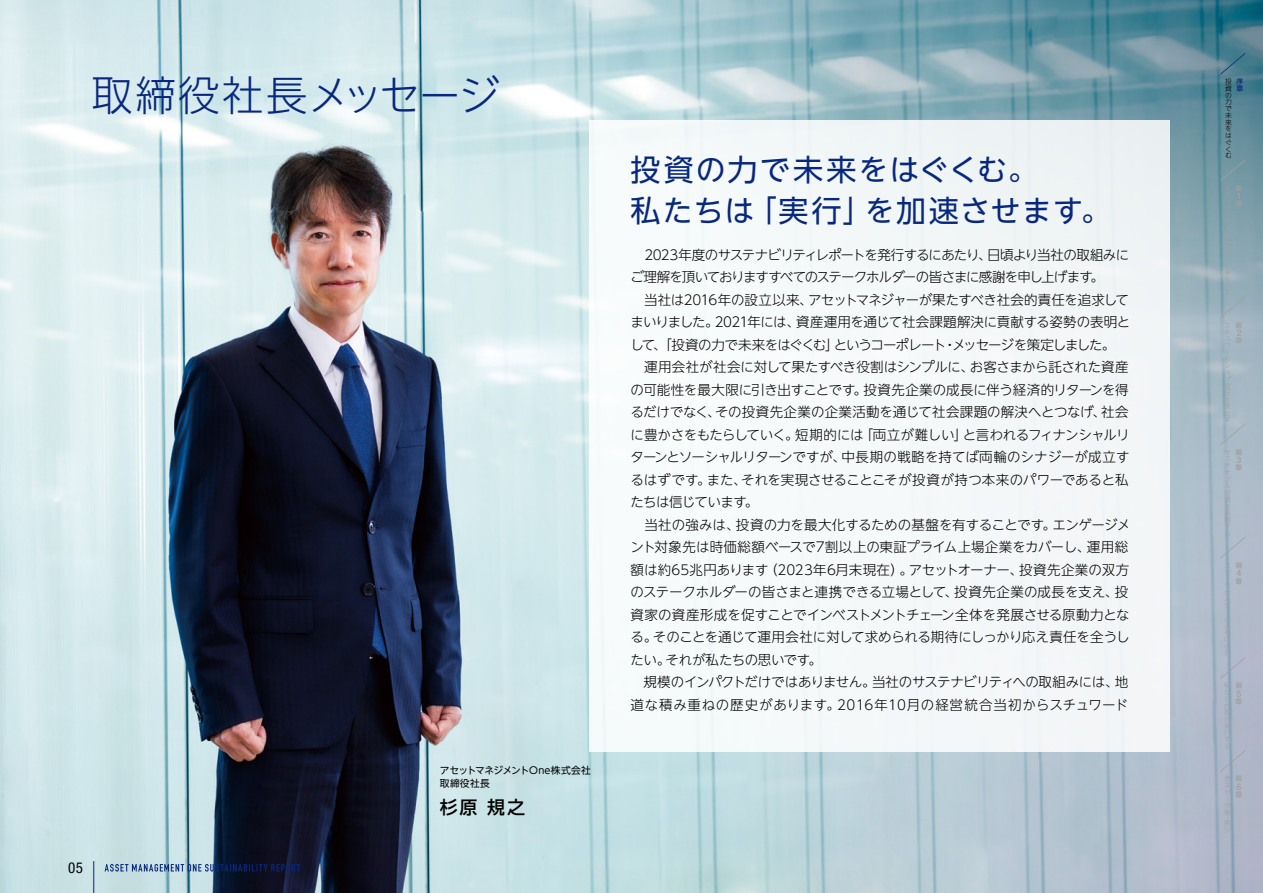
<style>
.page{position:relative;width:1263px;height:893px;background:#fff}
.page>*{position:absolute;margin:0;border:0;box-sizing:border-box;transform-origin:0 0}
.t1{font:300 41.4px "UD Shin Go NT Pr 6 N";letter-spacing:.01em;color:#08287e}
.t2{font:30px/40.5px "UD Shin Go NT Pr 6 N";letter-spacing:.05em;color:#08287e}
.t3{font:500 18px "UD Shin Go NT Pr 6 N";color:#000}
.t4{font:condensed 15px "Helvetica Neue LT Std";color:#000}
.t5{font:300 13.5px/22.5px "UD Shin Go NT Pr 6 N";letter-spacing:-.02em;color:#000}
.t6{font:9.75px/12.8px "UD Shin Go NT Pr 6 N";letter-spacing:-.005em;color:#000}
.t7{font:500 9px "Helvetica Neue LT Std";color:#9fa0a0}
.t8{font:300 6.75px/6.8px "UD Shin Go NT Pr 6 N";color:#9fa0a0}
.t9{font:300 6.75px/6.8px "UD Shin Go NT Pr 6 N";color:#000}
.t10{font:500 6.75px "UD Shin Go NT Pr 6 N";color:#9fa0a0}
.t11{font:500 6.75px/6.8px "UD Shin Go NT Pr 6 N";color:#08287e}
</style>
<div class="page">
<img style="left:0;top:0;width:1263px;height:893px">
<div style="left:589px;top:121px;width:580px;height:631px;background:#f5f8f9"></div>
<svg style="left:1220px;top:53px;width:25px;height:22px"></svg>
<svg style="left:1220px;top:159px;width:25px;height:22px"></svg>
<svg style="left:1220px;top:296px;width:25px;height:22px"></svg>
<svg style="left:1220px;top:423px;width:25px;height:22px"></svg>
<svg style="left:1220px;top:537px;width:25px;height:22px"></svg>
<svg style="left:1220px;top:657px;width:25px;height:22px"></svg>
<svg style="left:1220px;top:750px;width:25px;height:22px"></svg>
<svg style="left:105px;top:864px;width:195px;height:8px;background:#4a6187"></svg>
<hr style="left:93px;top:861px;width:1px;height:32px;background:#08287e">
<h1 class="t1" style="left:92px;top:62px;width:409px">取締役社長メッセージ</h1>
<p class="t4" style="left:68px;top:859px;width:16px">05</p>
<p class="t6" style="left:440px;top:764px;width:152px">アセットマネジメントOne株式会社取締役社長</p>
<h3 class="t3" style="left:440px;top:792px;width:87px">杉原 規之</h3>
<h2 class="t2" style="left:630px;top:149px;width:482px">投資の力で未来をはぐくむ。<br>私たちは「実行」を加速させます。</h2>
<p class="t5" style="left:630px;top:243px;width:501px;text-indent:14px">2023年度のサステナビリティレポートを発行するにあたり、日頃より当社の取組みにご理解を頂いておりますすべてのステークホルダーの皆さまに感謝を申し上げます。<br>　当社は2016年の設立以来、アセットマネジャーが果たすべき社会的責任を追求してまいりました。2021年には、資産運用を通じて社会課題解決に貢献する姿勢の表明として、「投資の力で未来をはぐくむ」というコーポレート・メッセージを策定しました。　運用会社が社会に対して果たすべき役割はシンプルに、お客さまから託された資産の可能性を最大限に引き出すことです。投資先企業の成長に伴う経済的リターンを得るだけでなく、その投資先企業の企業活動を通じて社会課題の解決へとつなげ、社会に豊かさをもたらしていく。短期的には「両立が難しい」と言われるフィナンシャルリターンとソーシャルリターンですが、中長期の戦略を持てば両輪のシナジーが成立するはずです。また、それを実現させることこそが投資が持つ本来のパワーであると私たちは信じています。<br>　当社の強みは、投資の力を最大化するための基盤を有することです。エンゲージメント対象先は時価総額ベースで7割以上の東証プライム上場企業をカバーし、運用総額は約65兆円あります（2023年6月末現在）。アセットオーナー、投資先企業の双方のステークホルダーの皆さまと連携できる立場として、投資先企業の成長を支え、投資家の資産形成を促すことでインベストメントチェーン全体を発展させる原動力となる。そのことを通じて運用会社に対して求められる期待にしっかり応え責任を全うしたい。それが私たちの思いです。</p>
<p class="t5" style="left:630px;top:670px;width:499px;text-align:right">規模のインパクトだけではありません。当社のサステナビリティへの取組みには、地道な積み重ねの歴史があります。2016年10月の経営統合当初からスチュワード</p>
<p class="t9" style="left:1225px;top:78px;width:8px">投資の力で未来をはぐくむ</p>
<p class="t11" style="left:1236px;top:78px;width:8px">序章</p>
<p class="t10" style="left:1235px;top:183px;width:8px">第</p>
<p class="t7" style="left:1237px;top:190px;width:7px">1</p>
<p class="t10" style="left:1235px;top:198px;width:8px">章</p>
<p class="t10" style="left:1235px;top:320px;width:8px">第</p>
<p class="t7" style="left:1236px;top:327px;width:7px">2</p>
<p class="t10" style="left:1235px;top:335px;width:8px">章</p>
<p class="t8" style="left:1224px;top:328px;width:8px">チ</p>
<p class="t8" style="left:1224px;top:399px;width:8px;line-height:13.5px">果す</p>
<p class="t10" style="left:1235px;top:447px;width:8px">第</p>
<p class="t7" style="left:1236px;top:454px;width:7px">3</p>
<p class="t10" style="left:1235px;top:462px;width:8px">章</p>
<p class="t8" style="left:1224px;top:448px;width:8px">サ</p>
<p class="t8" style="left:1224px;top:489px;width:8px">投資</p>
<p class="t10" style="left:1235px;top:560px;width:8px">第</p>
<p class="t7" style="left:1236px;top:568px;width:7px">4</p>
<p class="t10" style="left:1235px;top:576px;width:8px">章</p>
<p class="t8" style="left:1224px;top:649px;width:8px">む</p>
<p class="t10" style="left:1235px;top:680px;width:8px">第</p>
<p class="t7" style="left:1236px;top:688px;width:7px">5</p>
<p class="t10" style="left:1235px;top:696px;width:8px">章</p>
<p class="t8" style="left:1224px;top:682px;width:8px">私</p>
<p class="t8" style="left:1224px;top:723px;width:8px">実</p>
<p class="t10" style="left:1235px;top:773px;width:8px">第</p>
<p class="t7" style="left:1236px;top:781px;width:7px">6</p>
<p class="t10" style="left:1235px;top:789px;width:8px">章</p>
<p class="t8" style="left:1224px;top:775px;width:8px">巻末</p>
<p class="t8" style="left:1224px;top:802px;width:8px">タ集</p>
<p class="t8" style="left:1224px;top:815px;width:8px;line-height:5.1px">・索</p>
</div>
